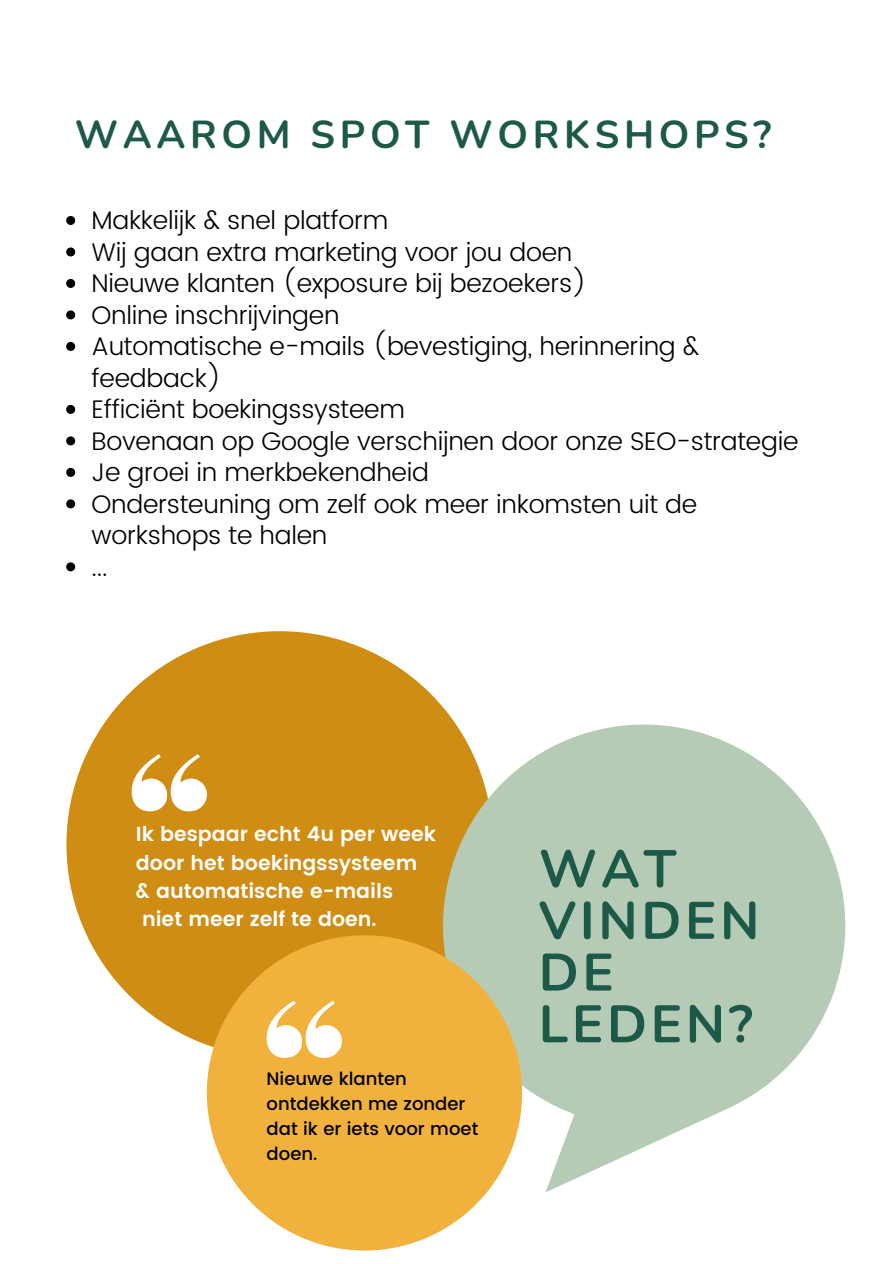
<style>
.page{position:relative;width:893px;height:1264px;background:#fff}
.page>*{position:absolute;margin:0;border:0;box-sizing:border-box;transform-origin:0 0}
.t1{font:700 52.5px/51.8px "Nunito";letter-spacing:.07em;color:#1c5949}
.t2{font:700 39px "Nunito";letter-spacing:.12em;color:#1c5949}
.t3{font:300 25.5px/31.5px "Poppins";letter-spacing:-.01em;color:#000}
.t4{font:600 20.4px/28.3px "Poppins";color:#fff}
.t5{font:500 18px/24.8px "Poppins";color:#000}
</style>
<div class="page">
<svg style="left:66px;top:631px;width:386px;height:414px;fill:#cf8d13"></svg>
<svg style="left:415px;top:719px;width:431px;height:473px;fill:#b6cbb6"></svg>
<svg style="left:66px;top:216px;width:9px;height:9px"></svg>
<svg style="left:66px;top:247px;width:9px;height:9px"></svg>
<svg style="left:66px;top:279px;width:9px;height:9px"></svg>
<svg style="left:66px;top:310px;width:9px;height:9px"></svg>
<svg style="left:66px;top:342px;width:9px;height:9px"></svg>
<svg style="left:66px;top:405px;width:9px;height:9px"></svg>
<svg style="left:66px;top:436px;width:9px;height:9px"></svg>
<svg style="left:66px;top:468px;width:9px;height:9px"></svg>
<svg style="left:66px;top:499px;width:9px;height:9px"></svg>
<svg style="left:66px;top:562px;width:9px;height:9px"></svg>
<svg style="left:132px;top:754px;width:75px;height:57px"></svg>
<svg style="left:207px;top:935px;width:315px;height:315px;background:#edb956"></svg>
<svg style="left:266px;top:1000px;width:76px;height:57px"></svg>
<h2 class="t2" style="left:75px;top:106px;width:698px">WAAROM SPOT WORKSHOPS?</h2>
<p class="t3" style="left:91px;top:206px;width:708px">Makkelijk &amp; snel platform<br>Wij gaan extra marketing voor jou doen<br>Nieuwe klanten (exposure bij bezoekers)<br>Online inschrijvingen<br>Automatische e-mails (bevestiging, herinnering &amp; feedback)<br>Efficiënt boekingssysteem<br>Bovenaan op Google verschijnen door onze SEO-strategie<br>Je groei in merkbekendheid<br>Ondersteuning om zelf ook meer inkomsten uit de workshops te halen<br>...</p>
<p class="t4" style="left:136px;top:821px;width:301px">Ik bespaar echt 4u per week door het boekingssysteem &amp; automatische e-mails niet meer zelf te doen.</p>
<p class="t5" style="left:266px;top:1067px;width:213px">Nieuwe klanten ontdekken me zonder dat ik er iets voor moet doen.</p>
<h1 class="t1" style="left:538px;top:840px;width:222px">WAT<br>VINDEN<br>DE<br>LEDEN?</h1>
</div>
